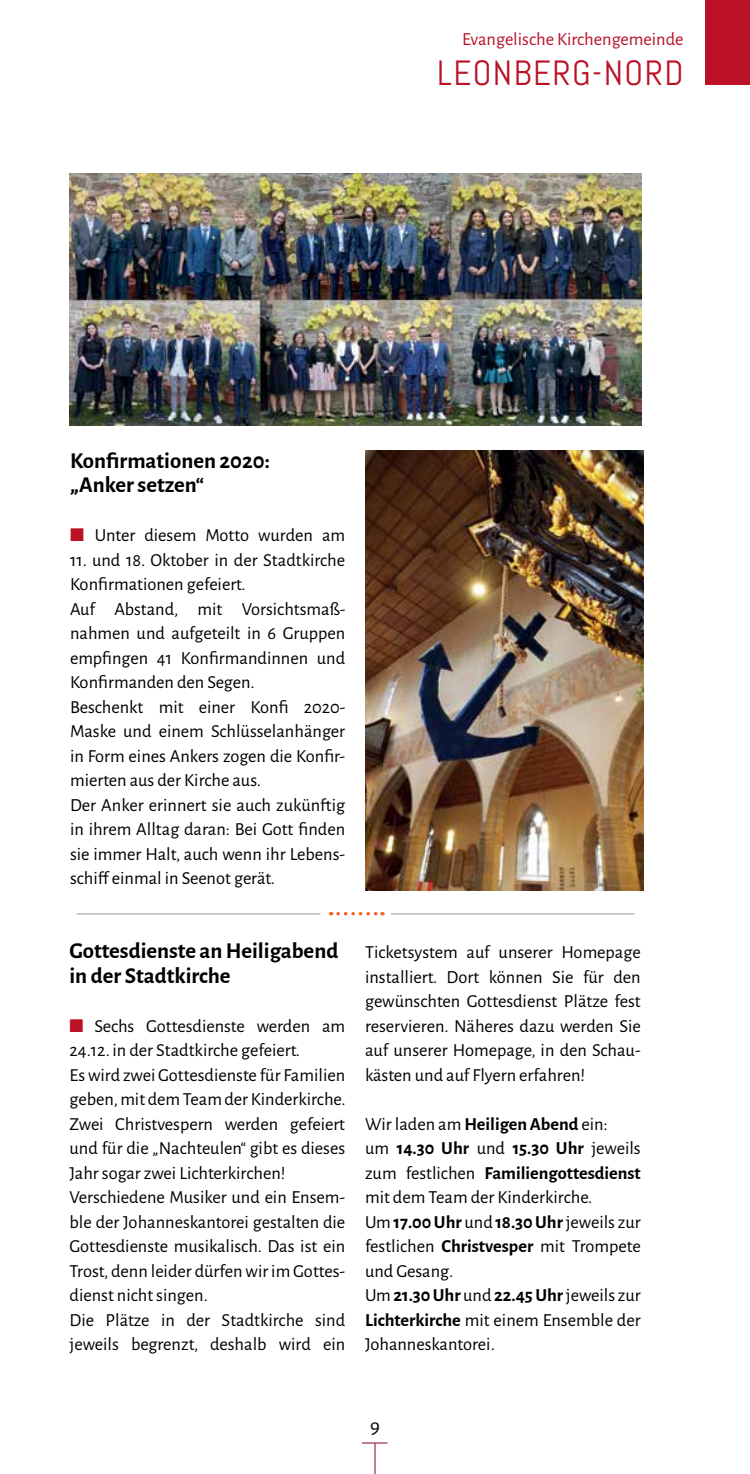
<style>
.page{position:relative;width:750px;height:1474px;background:#fff}
.page>*{position:absolute;margin:0;border:0;box-sizing:border-box;transform-origin:0 0}
.t1{font:35px "Abel";letter-spacing:.04em;color:#ba1127}
.t2{font:700 22.75px/24.5px "Alegreya Sans";color:#000}
.t3{font:21px "Alegreya Sans";color:#000}
.t4{font:18.38px/24.5px "Alegreya Sans";color:#000}
.t5{font:18.38px "Alegreya Sans";color:#ba1127}
.s1{color:#ba1127}
.s2{font-weight:700}
</style>
<div class="page">
<svg style="left:362px;top:1442px;width:25px;height:1px"></svg>
<hr style="left:374px;top:1443px;width:1px;height:30px;background:#8b0021">
<div style="left:704px;top:0;width:45px;height:85px;background:#ba1127"></div>
<hr style="left:77px;top:913px;width:243px;height:1px;background:#8f98a7">
<hr style="left:391px;top:913px;width:243px;height:1px;background:#8f98a7">
<svg style="left:338px;top:912px;width:45px;height:3px"></svg>
<img style="left:69px;top:174px;width:572px;height:251px">
<img style="left:365px;top:450px;width:277px;height:440px">
<p class="t5" style="left:462px;top:27px;width:222px">Evangelische Kirchengemeinde</p>
<h1 class="t1" style="left:437px;top:51px;width:242px">LEON BERG-NORD</h1>
<p class="t2" style="left:70px;top:447px;width:201px">Konfirmationen 2020: „Anker setzen“</p>
<p class="t4" style="left:70px;top:522px;width:276px"><span class="s1">■</span> Unter diesem Motto wurden am</p>
<p class="t4" style="left:70px;top:547px;width:277px">11. und 18. Oktober in der Stadtkirche Konfirmationen gefeiert.<br>Auf Abstand, mit Vorsichtsmaß&shy;nahmen und aufgeteilt in 6 Gruppen empfingen 41 Konfirmandinnen und Konfirmanden den Segen.<br>Beschenkt mit einer Konfi 2020- Maske und einem Schlüsselanhänger in Form eines Ankers zogen die Konfir&shy;mierten aus der Kirche aus.<br>Der Anker erinnert sie auch zukünftig in ihrem Alltag daran: Bei Gott finden sie immer Halt, auch wenn ihr Lebens&shy;schiff einmal in Seenot gerät.</p>
<p class="t2" style="left:69px;top:937px;width:270px">Gottesdienste an Heiligabend in der Stadtkirche</p>
<p class="t4" style="left:69px;top:1012px;width:277px"><span class="s1">■</span> Sechs Gottesdienste werden am 24.12. in der Stadtkirche gefeiert.<br>Es wird zwei Gottesdienste für Familien geben, mit dem Team der Kinderkirche.<br>Zwei Christvespern werden gefeiert und für die „Nachteulen“ gibt es dieses Jahr sogar zwei Lichterkirchen!<br>Verschiedene Musiker und ein Ensem&shy;ble der Johanneskantorei gestalten die Gottesdienste musikalisch. Das ist ein Trost, denn leider dürfen wir im Gottes&shy;dienst nicht singen.<br>Die Plätze in der Stadtkirche sind jeweils begrenzt, deshalb wird ein</p>
<p class="t4" style="left:365px;top:939px;width:277px;text-align:justify">Ticketsystem auf unserer Homepage installiert. Dort können Sie für den gewünschten Gottesdienst Plätze fest reservieren. Näheres dazu werden Sie auf unserer Homepage, in den Schau&shy;kästen und auf Flyern erfahren!</p>
<p class="t4" style="left:365px;top:1110px;width:277px">Wir laden am <span class="s2">Heiligen Abend</span> ein:<br>um <span class="s2">14.30 Uhr</span> und <span class="s2">15.30 Uhr</span> jeweils zum festlichen <span class="s2">Familiengottesdienst </span>mit dem Team der Kinderkirche.<br>Um <span class="s2">17.00 Uhr</span> und <span class="s2">18.30 Uhr</span> jeweils zur festlichen <span class="s2">Christvesper</span> mit Trompete und Gesang.<br>Um <span class="s2">21.30 Uhr</span> und <span class="s2">22.45 Uhr</span> jeweils zur<br><span class="s2">Lichterkirche</span> mit einem Ensemble der<br>Johanneskantorei.</p>
<p class="t3" style="left:370px;top:1411px;width:11px">9</p>
</div>
